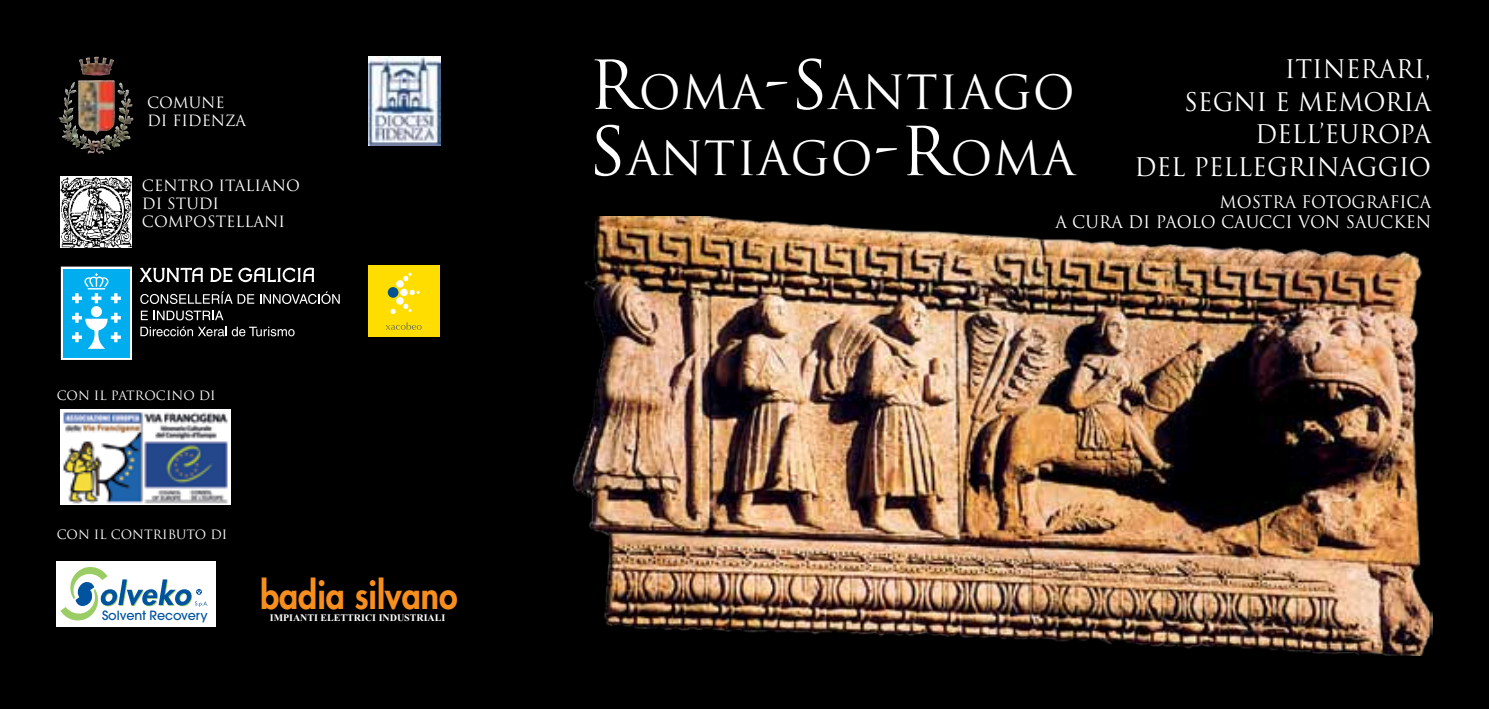
<style>
.page{position:relative;width:1489px;height:709px;background:#fff}
.page>*{position:absolute;margin:0;border:0;box-sizing:border-box;transform-origin:0 0}
.t1{font:46px/66.2px "Trajan";letter-spacing:.015em;color:#fff}
.t2{font:800 37px "Futura";color:#f78f1e;scale:.91 1}
.t3{font:25px/32.5px "Trajan";color:#fff;text-align:right}
.t4{font:17px/20.2px "Trajan";color:#fff;text-align:right}
.t5{font:15px/18.2px "Trajan";color:#fff}
.t6{font:500 12.75px "Avant Garde";color:#00539f}
.t7{font:12.5px "Trajan";color:#fff}
.t8{font:700 10px "Times New Roman";color:#fff}
.s1{font-size:65.5px}
</style>
<div class="page">
<div style="left:0;top:0;width:1488px;height:709px;background:#000"></div>
<div style="left:369px;top:265px;width:71px;height:71px;background:#fd0"></div>
<svg style="left:386px;top:322px;width:35px;height:8px"></svg>
<div style="left:388px;top:287px;width:10px;height:11px;background:#005295;border-radius:50%"></div>
<svg style="left:390px;top:272px;width:29px;height:42px"></svg>
<svg style="left:61px;top:266px;width:71px;height:94px;background:#3dc0f1"></svg>
<svg style="left:139px;top:267px;width:175px;height:16px"></svg>
<svg style="left:140px;top:291px;width:114px;height:13px"></svg>
<svg style="left:260px;top:291px;width:80px;height:13px"></svg>
<svg style="left:141px;top:310px;width:82px;height:10px"></svg>
<svg style="left:140px;top:326px;width:153px;height:10px"></svg>
<img style="left:61px;top:177px;width:71px;height:71px">
<img style="left:572px;top:217px;width:859px;height:438px">
<img style="left:79px;top:57px;width:35px;height:18px">
<img style="left:369px;top:57px;width:71px;height:88px">
<img style="left:60px;top:410px;width:170px;height:95px">
<div style="left:57px;top:561px;width:159px;height:65px;background:#fff"></div>
<svg style="left:60px;top:567px;width:148px;height:54px"></svg>
<p class="t5" style="left:147px;top:94px;width:101px">COMUNE<br>DI FIDENZA</p>
<p class="t5" style="left:142px;top:176px;width:159px">CENTRO ITALIANO<br>DI STUDI<br>COMPOSTELLANI</p>
<p class="t7" style="left:57px;top:388px;width:160px">CON IL PATROCINO DI</p>
<p class="t7" style="left:57px;top:527px;width:172px">CON IL CONTRIBUTO DI</p>
<p class="t6" style="left:102px;top:607px;width:107px">Solvent Recovery</p>
<h2 class="t2" style="left:260px;top:570px;width:218px">badia silvano</h2>
<p class="t8" style="left:270px;top:612px;width:177px">IMPIANTI ELETTRICI INDUSTRIALI</p>
<h1 class="t1" style="left:588px;top:59px;width:488px"><span class="s1">R</span>OMA<span class="s1">-S</span>ANTIAGO<br><span class="s1">S</span>ANTIAGO<span class="s1">-R</span>OMA</h1>
<p class="t3" style="left:1134px;top:53px;width:298px">ITINERARI,<br>SEGNI E MEMORIA<br>DELL’EUROPA<br>DEL PELLEGRINAGGIO</p>
<p class="t4" style="left:1055px;top:191px;width:377px">MOSTRA FOTOGRAFICA<br>A CURA DI PAOLO CAUCCI VON SAUCKEN</p>
</div>
